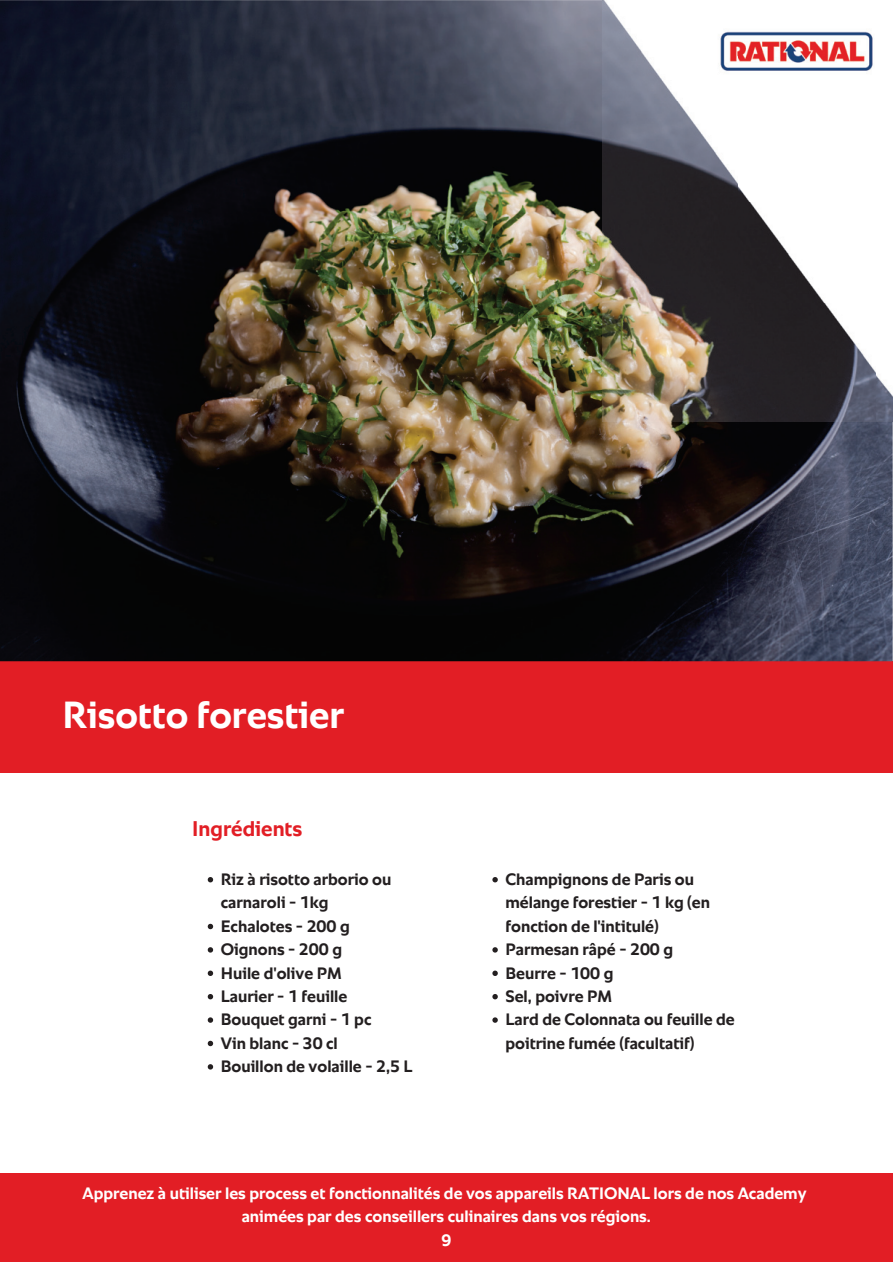
<style>
.page{position:relative;width:893px;height:1263px;background:#fff}
.page>*{position:absolute;margin:0;border:0;box-sizing:border-box;transform-origin:0 0}
.t1{font:700 38.4px "RATIONAL Sans TT";color:#fff}
.t2{font:700 21.6px "RATIONAL Sans TT";color:#e21e25}
.t3{font:700 16.8px/23.4px "RATIONAL Sans TT";color:#231f20}
.t4{font:700 16.8px/23.4px "RATIONAL Sans TT";color:#fff;text-align:center}
</style>
<div class="page">
<div style="left:0;top:661px;width:893px;height:112px;background:#e21e25"></div>
<img style="left:0;top:0;width:893px;height:661px">
<img style="left:602px;top:0;width:291px;height:422px">
<div style="left:0;top:1173px;width:893px;height:89px;background:#e21e25"></div>
<svg style="left:208px;top:877px;width:5px;height:5px"></svg>
<svg style="left:208px;top:924px;width:5px;height:5px"></svg>
<svg style="left:208px;top:947px;width:5px;height:6px"></svg>
<svg style="left:208px;top:971px;width:5px;height:5px"></svg>
<svg style="left:208px;top:994px;width:5px;height:5px"></svg>
<svg style="left:208px;top:1017px;width:5px;height:6px"></svg>
<svg style="left:208px;top:1041px;width:5px;height:5px"></svg>
<svg style="left:208px;top:1064px;width:5px;height:6px"></svg>
<svg style="left:492px;top:877px;width:6px;height:5px"></svg>
<svg style="left:492px;top:947px;width:6px;height:6px"></svg>
<svg style="left:492px;top:971px;width:6px;height:5px"></svg>
<svg style="left:492px;top:994px;width:6px;height:5px"></svg>
<svg style="left:492px;top:1017px;width:6px;height:6px"></svg>
<h1 class="t1" style="left:63px;top:692px;width:283px">Risotto forestier</h1>
<p class="t2" style="left:192px;top:816px;width:112px">Ingrédients</p>
<p class="t3" style="left:221px;top:868px;width:193px">Riz à risotto arborio ou carnaroli - 1kg<br>Echalotes - 200 g<br>Oignons - 200 g<br>Huile d'olive PM<br>Laurier - 1 feuille<br>Bouquet garni - 1 pc<br>Vin blanc - 30 cl<br>Bouillon de volaille - 2,5 L</p>
<p class="t3" style="left:505px;top:868px;width:231px">Champignons de Paris ou mélange forestier - 1 kg (en fonction de l'intitulé)<br>Parmesan râpé - 200 g<br>Beurre - 100 g<br>Sel, poivre PM<br>Lard de Colonnata ou feuille de poitrine fumée (facultatif)</p>
<p class="t4" style="left:83px;top:1182px;width:725px">Apprenez à utiliser les process et fonctionnalités de vos appareils RATIONAL lors de nos Academy animées par des conseillers culinaires dans vos régions.<br>9</p>
</div>
